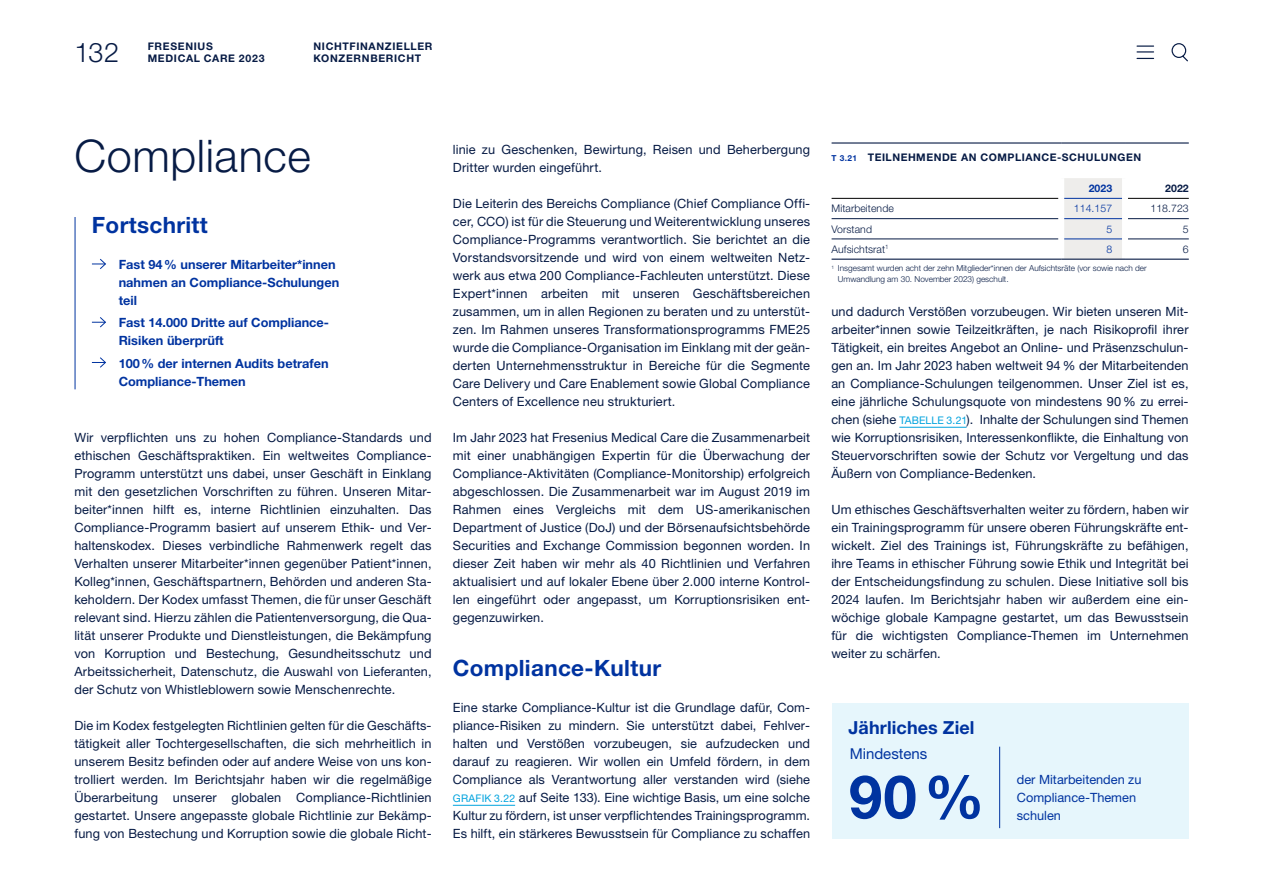
<style>
.page{position:relative;width:1263px;height:893px;background:#fff}
.page>*{position:absolute;margin:0;border:0;box-sizing:border-box;transform-origin:0 0}
.t1{font:700 60px "Helvetica Neue LT Std";color:#0033a0}
.t2{font:300 45px "Helvetica Neue LT Std";letter-spacing:.015em;color:#071b45}
.t3{font:300 27px "Helvetica Neue LT Std";color:#071b45}
.t4{font:700 22.5px "Helvetica Neue LT Std";letter-spacing:.015em;color:#0033a0}
.t5{font:700 18px "Helvetica Neue LT Std";letter-spacing:.005em;color:#0033a0}
.t6{font:15px "Helvetica Neue LT Std";color:#0033a0}
.t7{font:12.75px/18px "Helvetica Neue LT Std";letter-spacing:.01em;color:#071b45;text-align:justify}
.t8{font:700 12.75px/18px "Helvetica Neue LT Std";color:#0033a0}
.t9{font:12.75px/18px "Helvetica Neue LT Std";color:#0033a0}
.t10{font:700 10.5px/12px "Helvetica Neue LT Std";letter-spacing:.06em;color:#071b45}
.t11{font:300 10.5px "Helvetica Neue LT Std";letter-spacing:.005em;color:#071b45}
.t12{font:300 10.5px "Helvetica Neue LT Std";letter-spacing:.005em;color:#0033a0}
.t13{font:10.5px "Helvetica Neue LT Std";color:#00a3de}
.t14{font:700 10.5px "Helvetica Neue LT Std";color:#0033a0}
.t15{font:300 8.25px/10.5px "Helvetica Neue LT Std";color:#071b45}
.s1{font-size:10.5px;color:#00a3de}
.s2{font-size:8.25px;color:#0033a0}
</style>
<div class="page">
<hr style="left:453px;top:805px;width:62px;height:1px;background:#00a3de">
<hr style="left:899px;top:427px;width:67px;height:1px;background:#00a3de">
<svg style="left:92px;top:258px;width:14px;height:11px"></svg>
<svg style="left:92px;top:317px;width:14px;height:11px"></svg>
<svg style="left:92px;top:357px;width:14px;height:11px"></svg>
<hr style="left:75px;top:217px;width:1px;height:172px;background:#0033a0">
<div style="left:832px;top:703px;width:356px;height:135px;background:#e6f6fc"></div>
<hr style="left:999px;top:747px;width:1px;height:81px;background:#0033a0">
<div style="left:1064px;top:178px;width:58px;height:81px;background:#eeedeb"></div>
<hr style="left:831px;top:218px;width:227px;height:1px;background:#071b45">
<hr style="left:1128px;top:218px;width:61px;height:1px;background:#071b45">
<hr style="left:831px;top:239px;width:227px;height:1px;background:#071b45">
<hr style="left:1064px;top:218px;width:58px;height:1px;background:#0033a0">
<hr style="left:1064px;top:239px;width:58px;height:1px;background:#0033a0">
<hr style="left:1128px;top:239px;width:61px;height:1px;background:#071b45">
<hr style="left:831px;top:259px;width:230px;height:1px;background:#071b45">
<hr style="left:1061px;top:259px;width:64px;height:1px;background:#071b45">
<hr style="left:1125px;top:259px;width:64px;height:1px;background:#071b45">
<hr style="left:831px;top:142px;width:230px;height:2px;background:#071b45">
<hr style="left:1061px;top:142px;width:64px;height:2px;background:#071b45">
<hr style="left:1125px;top:142px;width:64px;height:2px;background:#071b45">
<hr style="left:831px;top:198px;width:227px;height:1px;background:#000">
<hr style="left:1064px;top:198px;width:58px;height:1px;background:#0033a0">
<hr style="left:1128px;top:198px;width:61px;height:1px;background:#000">
<svg style="left:1171px;top:43px;width:17px;height:19px"></svg>
<svg style="left:1137px;top:46px;width:16px;height:13px"></svg>
<p class="t10" style="left:148px;top:40px;width:67px">FRESENIUS</p>
<h3 class="t3" style="left:74px;top:36px;width:46px">132</h3>
<p class="t10" style="left:148px;top:52px;width:118px">MEDICAL CARE 2023</p>
<p class="t10" style="left:313px;top:40px;width:121px">NICHTFINANZIELLER<br>KONZERNBERICHT</p>
<h2 class="t2" style="left:74px;top:129px;width:238px">Compliance</h2>
<h3 class="t4" style="left:92px;top:211px;width:117px">Fortschritt</h3>
<p class="t8" style="left:119px;top:255px;width:222px">Fast 94% unserer Mitarbeiter*innen nahmen an Compliance-Schulungen teil</p>
<p class="t8" style="left:119px;top:313px;width:211px">Fast 14.000 Dritte auf Compliance-<br>Risiken überprüft</p>
<p class="t8" style="left:119px;top:354px;width:211px">100% der internen Audits betrafen<br>Compliance-Themen</p>
<p class="t7" style="left:74px;top:428px;width:359px">Wir verpflichten uns zu hohen Compliance-Standards und ethischen Geschäftspraktiken. Ein weltweites Compliance-Programm unterstützt uns dabei, unser Geschäft in Einklang mit den gesetzlichen Vorschriften zu führen. Unseren Mitar&shy;beiter*innen hilft es, interne Richtlinien einzuhalten. Das Compliance-Programm basiert auf unserem Ethik- und Ver&shy;haltenskodex. Dieses verbindliche Rahmenwerk regelt das Verhalten unserer Mitarbeiter*innen gegenüber Patient*innen, Kolleg*innen, Geschäftspartnern, Behörden und anderen Sta&shy;keholdern. Der Kodex umfasst Themen, die für unser Geschäft relevant sind. Hierzu zählen die Patientenversorgung, die Qua&shy;lität unserer Produkte und Dienstleistungen, die Bekämpfung von Korruption und Bestechung, Gesundheitsschutz und Arbeitssicherheit, Datenschutz, die Auswahl von Lieferanten, der Schutz von Whistleblowern sowie Menschenrechte.</p>
<p class="t7" style="left:74px;top:716px;width:359px">Die im Kodex festgelegten Richtlinien gelten für die Geschäfts&shy;tätigkeit aller Tochtergesellschaften, die sich mehrheitlich in unserem Besitz befinden oder auf andere Weise von uns kon&shy;trolliert werden. Im Berichtsjahr haben wir die regelmäßige Überarbeitung unserer globalen Compliance-Richtlinien gestartet. Unsere angepasste globale Richtlinie zur Bekämp&shy;fung von Bestechung und Korruption sowie die globale Richt-</p>
<p class="t7" style="left:453px;top:140px;width:359px">linie zu Geschenken, Bewirtung, Reisen und Beherbergung<br>Dritter wurden eingeführt.</p>
<p class="t7" style="left:453px;top:194px;width:359px">Die Leiterin des Bereichs Compliance (Chief Compliance Offi&shy;cer, CCO) ist für die Steuerung und Weiterentwicklung unseres Compliance-Programms verantwortlich. Sie berichtet an die Vorstandsvorsitzende und wird von einem weltweiten Netz&shy;werk aus etwa 200 Compliance-Fachleuten unterstützt. Diese Expert*innen arbeiten mit unseren Geschäftsbereichen zusammen, um in allen Regionen zu beraten und zu unterstüt&shy;zen. Im Rahmen unseres Transformationsprogramms FME25 wurde die Compliance-Organisation im Einklang mit der geän&shy;derten Unternehmensstruktur in Bereiche für die Segmente Care Delivery und Care Enablement sowie Global Compliance Centers of Excellence neu strukturiert.</p>
<p class="t7" style="left:453px;top:428px;width:359px">Im Jahr 2023 hat Fresenius Medical Care die Zusammenarbeit mit einer unabhängigen Expertin für die Überwachung der Compliance-Aktivitäten (Compliance-Monitorship) erfolgreich abgeschlossen. Die Zusammenarbeit war im August 2019 im Rahmen eines Vergleichs mit dem US-amerikanischen Department of Justice (DoJ) und der Börsenaufsichtsbehörde Securities and Exchange Commission begonnen worden. In dieser Zeit haben wir mehr als 40 Richtlinien und Verfahren aktualisiert und auf lokaler Ebene über 2.000 interne Kontrol&shy;len eingeführt oder angepasst, um Korruptionsrisiken ent&shy;gegenzuwirken.</p>
<h3 class="t4" style="left:453px;top:654px;width:210px">Compliance-Kultur</h3>
<p class="t7" style="left:453px;top:698px;width:359px">Eine starke Compliance-Kultur ist die Grundlage dafür, Com&shy;pliance-Risiken zu mindern. Sie unterstützt dabei, Fehlver&shy;hal ten und Verstößen vorzubeugen, sie aufzudecken und darauf zu reagieren. Wir wollen ein Umfeld fördern, in dem Compliance als Verantwortung aller verstanden wird (siehe</p>
<p class="t13" style="left:453px;top:792px;width:15px">Grafik</p>
<p class="t7" style="left:453px;top:788px;width:359px;text-indent:41px"><span class="s1">3.22</span> auf Seite 133). Eine wichtige Basis, um eine solche Kultur zu fördern, ist unser verpflichtendes Trainingsprogramm.<br>Es hilft, ein stärkeres Bewusstsein für Compliance zu schaffen</p>
<p class="t10" style="left:831px;top:151px;width:311px"><span class="s2">T 3.21</span> TEILNEHMENDE AN COMPLIANCE-SCHULUNGEN</p>
<p class="t14" style="left:1089px;top:182px;width:25px">2023</p>
<p class="t10" style="left:1165px;top:182px;width:25px">2022</p>
<p class="t11" style="left:831px;top:202px;width:64px">Mitarbeitende</p>
<p class="t12" style="left:1074px;top:202px;width:40px">114.157</p>
<p class="t11" style="left:1150px;top:202px;width:40px">118.723</p>
<p class="t11" style="left:831px;top:222px;width:42px">Vorstand</p>
<p class="t12" style="left:1106px;top:222px;width:7px">5</p>
<p class="t11" style="left:1183px;top:222px;width:7px">5</p>
<p class="t11" style="left:831px;top:243px;width:59px">Aufsichtsrat<sup>1</sup></p>
<p class="t12" style="left:1106px;top:243px;width:7px">8</p>
<p class="t11" style="left:1183px;top:243px;width:7px">6</p>
<p class="t15" style="left:838px;top:263px;width:310px;text-indent:-6px"><sup>1</sup> Insgesamt wurden acht der zehn Mitglieder*innen der Aufsichtsräte (vor sowie nach der<br>Umwandlung am 30. November 2023) geschult.</p>
<p class="t7" style="left:831px;top:302px;width:359px">und dadurch Verstößen vorzubeugen. Wir bieten unseren Mit&shy;arbeiter*innen sowie Teilzeitkräften, je nach Risikoprofil ihrer Tätigkeit, ein breites Angebot an Online- und Präsenzschulun&shy;gen an. Im Jahr 2023 haben weltweit 94% der Mitarbeitenden an Compliance-Schulungen teil genommen. Unser Ziel ist es, eine jährliche Schulungsquote von mindestens 90 % zu errei&shy;chen (siehe <span class="s1">TABELLE 3.21</span>). Inhalte der Schulungen sind Themen wie Korruptionsrisiken, Interessenkonflikte, die Einhaltung von Steuervorschriften sowie der Schutz vor Vergeltung und das Äußern von Compliance-Bedenken.</p>
<p class="t7" style="left:831px;top:500px;width:359px">Um ethisches Geschäftsverhalten weiter zu fördern, haben wir ein Trainingsprogramm für unsere oberen Führungskräfte ent&shy;wickelt. Ziel des Trainings ist, Führungskräfte zu befähigen, ihre Teams in ethischer Führung sowie Ethik und Integrität bei der Entscheidungsfindung zu schulen. Diese Initiative soll bis 2024 laufen. Im Berichtsjahr haben wir außerdem eine ein&shy;wöchige globale Kampagne gestartet, um das Bewusstsein für die wichtigsten Compliance-Themen im Unternehmen weiter zu schärfen.</p>
<h3 class="t5" style="left:848px;top:717px;width:127px">Jährliches Ziel</h3>
<p class="t6" style="left:850px;top:745px;width:79px">Mindestens</p>
<h1 class="t1" style="left:849px;top:760px;width:137px">90%</h1>
<p class="t9" style="left:1017px;top:770px;width:126px">der Mitarbeitenden zu<br>Compliance-Themen schulen</p>
</div>
